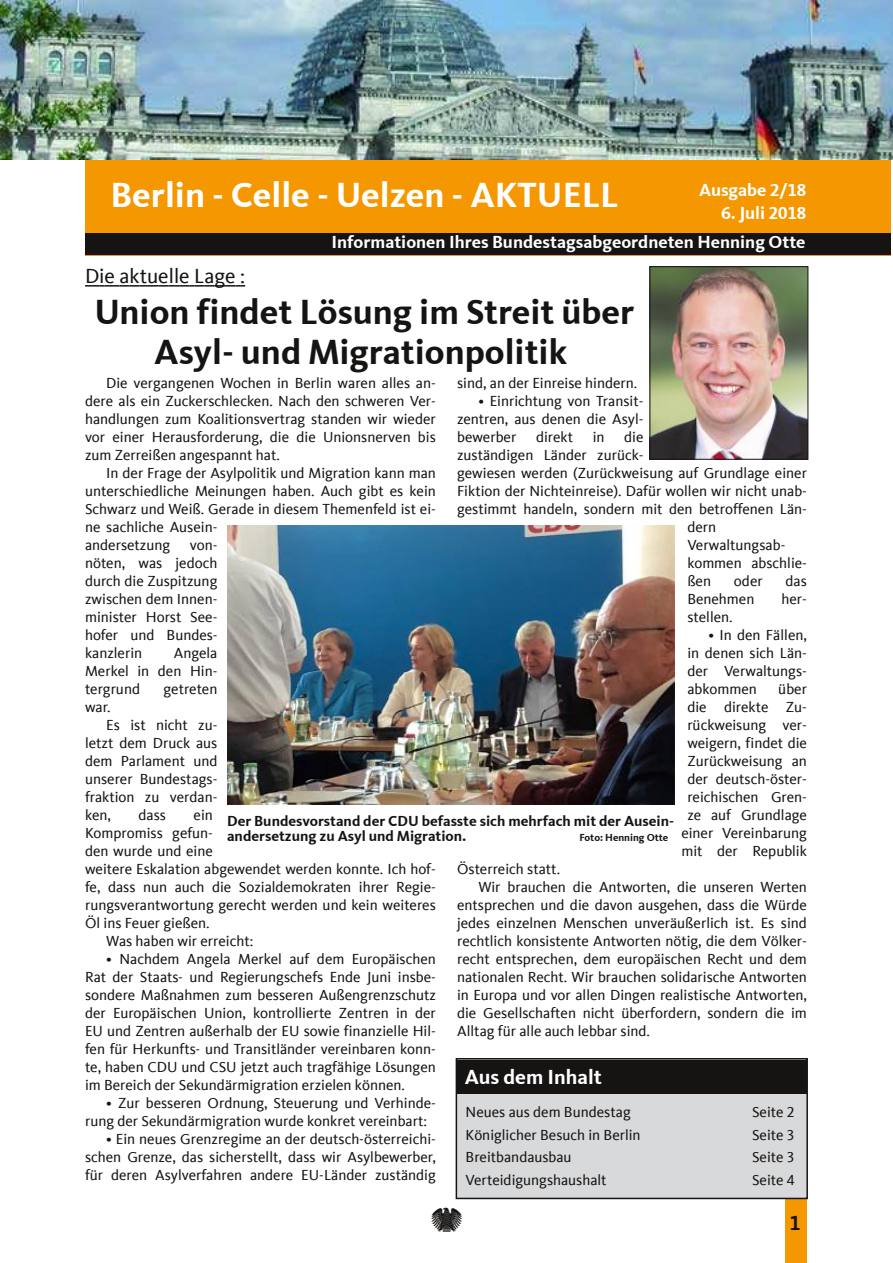
<style>
.page{position:relative;width:893px;height:1263px;background:#fff}
.page>*{position:absolute;margin:0;border:0;box-sizing:border-box;transform-origin:0 0}
.t1{font:700 36px/40.5px "CDU Kievit Tab";color:#161413;text-align:center}
.t2{font:700 36px "CDU Kievit Tab";color:#fff}
.t3{font:21px "CDU Kievit Tab";color:#161413}
.t4{font:700 21px "CDU Kievit Tab";color:#fff}
.t5{font:700 21px "CDU Kievit Tab";color:#161413}
.t6{font:700 18px "CDU Kievit Tab";color:#fff}
.t7{font:15px/18px "CDU Kievit Tab";color:#161413;text-align:justify}
.t8{font:700 15px/15px "CDU Kievit Tab";color:#161413}
.t9{font:700 10.5px "CDU Kievit Tab";color:#161413}
</style>
<div class="page">
<div style="left:85px;top:160px;width:806px;height:95px;background:#f49700"></div>
<div style="left:85px;top:233px;width:806px;height:22px;background:#161413"></div>
<div style="left:785px;top:1199px;width:21px;height:64px;background:#f49700"></div>
<img style="left:0;top:0;width:893px;height:159px">
<svg style="left:85px;top:285px;width:160px;height:2px"></svg>
<div style="left:456px;top:1059px;width:351px;height:139px;background:#d8d9da"></div>
<div style="left:456px;top:1058px;width:352px;height:141px;border:2px solid #161413"></div>
<div style="left:456px;top:1060px;width:351px;height:34px;background:#161413"></div>
<img style="left:228px;top:525px;width:446px;height:280px">
<img style="left:652px;top:269px;width:154px;height:188px">
<div style="left:650px;top:267px;width:158px;height:192px;border:1px solid #161413"></div>
<h1 class="t2" style="left:111px;top:182px;width:510px">Berlin - Celle - Uelzen - AKTUELL</h1>
<p class="t6" style="left:331px;top:236px;width:476px">Informationen Ihres Bundestagsabgeordneten Henning Otte</p>
<p class="t6" style="left:699px;top:183px;width:109px">Ausgabe 2/18</p>
<p class="t6" style="left:721px;top:206px;width:86px">6. Juli 2018</p>
<h2 class="t3" style="left:85px;top:264px;width:162px">Die aktuelle Lage :</h2>
<h1 class="t1" style="left:94px;top:295px;width:541px">Union findet Lösung im Streit über<br>Asyl- und Migrationpolitik</h1>
<p class="t7" style="left:457px;top:374px;width:182px">sind, an der Einreise hindern.</p>
<p class="t7" style="left:457px;top:392px;width:188px;text-indent:21px">• Einrichtung von Transit&shy;zentren, aus denen die Asyl&shy;bewerber</p>
<p class="t7" style="left:85px;top:374px;width:352px;text-indent:21px">Die vergangenen Wochen in Berlin waren alles an&shy;dere als ein Zuckerschlecken. Nach den schweren Ver&shy;handlungen zum Koalitionsvertrag standen wir wieder vor einer Herausforderung, die die Unionsnerven bis zum Zerreißen angespannt hat.</p>
<p class="t7" style="left:85px;top:464px;width:352px;text-align:left;text-indent:21px">In der Frage der Asylpolitik und Migration kann man unterschiedliche Meinungen haben. Auch gibt es kein Schwarz und Weiß. Gerade in diesem Themenfeld ist ei&shy;ne sachliche Ausein-<br>andersetzung</p>
<p class="t7" style="left:536px;top:428px;width:39px">direkt</p>
<p class="t7" style="left:593px;top:428px;width:13px">in</p>
<p class="t7" style="left:624px;top:428px;width:21px">die</p>
<p class="t7" style="left:457px;top:446px;width:188px">zuständigen Länder zurück-</p>
<p class="t7" style="left:457px;top:464px;width:351px">gewiesen werden (Zurückweisung auf Grundlage einer</p>
<p class="t7" style="left:457px;top:482px;width:351px">Fiktion der Nichteinreise). Dafür wollen wir nicht unab-</p>
<p class="t7" style="left:457px;top:500px;width:351px">gestimmt handeln, sondern mit den betroffenen Län-</p>
<p class="t7" style="left:687px;top:518px;width:30px">dern</p>
<p class="t7" style="left:687px;top:536px;width:100px">Verwaltungsab-</p>
<p class="t7" style="left:687px;top:554px;width:121px">kommen abschlie-</p>
<p class="t7" style="left:687px;top:572px;width:25px">ßen</p>
<p class="t7" style="left:734px;top:572px;width:30px">oder</p>
<p class="t7" style="left:786px;top:572px;width:23px">das</p>
<p class="t7" style="left:687px;top:590px;width:69px">Benehmen</p>
<p class="t7" style="left:781px;top:590px;width:27px">her-</p>
<p class="t7" style="left:687px;top:608px;width:47px">stellen.</p>
<p class="t7" style="left:687px;top:626px;width:121px;text-indent:21px">• In den Fällen, in denen sich Län&shy;der Verwaltungs&shy;abkommen</p>
<p class="t7" style="left:85px;top:536px;width:134px;text-indent:105px">von&shy;nöten, was jedoch durch die Zuspitzung zwischen dem Innen&shy;minister Horst See&shy;hofer und Bundes&shy;kanzlerin</p>
<p class="t7" style="left:85px;top:644px;width:134px;text-indent:89px">Angela Merkel in den Hin&shy;tergrund</p>
<p class="t7" style="left:681px;top:680px;width:127px;text-align:right">über<br>die direkte Zu&shy;rückweisung ver&shy;weigern, findet die<br>Zurückweisung an der deutsch-öster&shy;reichischen Gren&shy;ze auf Grundlage einer Vereinbarung mit der Republik</p>
<p class="t7" style="left:164px;top:680px;width:55px">getreten</p>
<p class="t7" style="left:85px;top:698px;width:27px">war.</p>
<p class="t7" style="left:106px;top:716px;width:113px">Es ist nicht zu-</p>
<p class="t7" style="left:85px;top:734px;width:134px">letzt dem Druck aus</p>
<p class="t7" style="left:85px;top:752px;width:134px">dem Parlament und</p>
<p class="t7" style="left:85px;top:770px;width:134px">unserer Bundestags-</p>
<p class="t7" style="left:85px;top:788px;width:134px">fraktion zu verdan-</p>
<p class="t7" style="left:85px;top:806px;width:27px">ken,</p>
<p class="t7" style="left:139px;top:806px;width:29px">dass</p>
<p class="t7" style="left:194px;top:806px;width:21px">ein</p>
<p class="t7" style="left:85px;top:824px;width:129px">Kompromiss gefun-</p>
<p class="t7" style="left:85px;top:842px;width:129px">den wurde und eine</p>
<p class="t7" style="left:85px;top:860px;width:352px">weitere Eskalation abgewendet werden konnte. Ich hof-</p>
<p class="t7" style="left:85px;top:878px;width:352px">fe, dass nun auch die Sozialdemokraten ihrer Regie-</p>
<p class="t7" style="left:85px;top:896px;width:352px">rungsverantwortung gerecht werden und kein weiteres</p>
<p class="t7" style="left:85px;top:914px;width:126px">Öl ins Feuer gießen.</p>
<p class="t7" style="left:106px;top:932px;width:148px">Was haben wir erreicht:</p>
<p class="t7" style="left:85px;top:950px;width:352px;text-indent:21px">• Nachdem Angela Merkel auf dem Europäischen Rat der Staats- und Regierungschefs Ende Juni insbe&shy;sondere Maßnahmen zum besseren Außengrenzschutz der Europäischen Union, kontrollierte Zentren in der EU und Zentren außerhalb der EU sowie finanzielle Hil&shy;fen für Herkunfts- und Transitländer vereinbaren konn&shy;te, haben CDU und CSU jetzt auch tragfähige Lösungen im Bereich der Sekundärmigration erzielen können.</p>
<p class="t7" style="left:85px;top:1094px;width:352px;text-indent:21px">• Zur besseren Ordnung, Steuerung und Verhinde&shy;rung der Sekundärmigration wurde konkret vereinbart:</p>
<p class="t7" style="left:85px;top:1130px;width:352px;text-indent:21px">• Ein neues Grenzregime an der deutsch-österreichi&shy;schen Grenze, das sicherstellt, dass wir Asylbewerber, für deren Asylverfahren andere EU-Länder zuständig</p>
<p class="t8" style="left:227px;top:815px;width:448px">Der Bundesvorstand der CDU befasste sich mehrfach mit der Ausein&shy;andersetzung zu Asyl und Migration.</p>
<p class="t9" style="left:579px;top:834px;width:90px">Foto: Henning Otte</p>
<p class="t7" style="left:457px;top:860px;width:105px">Österreich statt.</p>
<p class="t7" style="left:478px;top:878px;width:330px">Wir brauchen die Antworten, die unseren Werten</p>
<p class="t7" style="left:457px;top:896px;width:351px">entsprechen und die davon ausgehen, dass die Würde</p>
<p class="t7" style="left:457px;top:914px;width:351px">jedes einzelnen Menschen unveräußerlich ist. Es sind</p>
<p class="t7" style="left:457px;top:932px;width:351px">rechtlich konsistente Antworten nötig, die dem Völker-</p>
<p class="t7" style="left:457px;top:950px;width:351px">recht entsprechen, dem europäischen Recht und dem</p>
<p class="t7" style="left:457px;top:968px;width:351px">nationalen Recht. Wir brauchen solidarische Antworten</p>
<p class="t7" style="left:457px;top:986px;width:351px">in Europa und vor allen Dingen realistische Antworten,</p>
<p class="t7" style="left:457px;top:1004px;width:351px">die Gesellschaften nicht überfordern, sondern die im</p>
<p class="t7" style="left:457px;top:1022px;width:194px">Alltag für alle auch lebbar sind.</p>
<h2 class="t4" style="left:465px;top:1069px;width:139px">Aus dem Inhalt</h2>
<p class="t7" style="left:466px;top:1103px;width:167px">Neues aus dem Bundestag</p>
<p class="t7" style="left:752px;top:1103px;width:44px">Seite 2</p>
<p class="t7" style="left:466px;top:1126px;width:177px">Königlicher Besuch in Berlin</p>
<p class="t7" style="left:752px;top:1126px;width:44px">Seite 3</p>
<p class="t7" style="left:466px;top:1148px;width:107px">Breitbandausbau</p>
<p class="t7" style="left:752px;top:1148px;width:44px">Seite 3</p>
<p class="t7" style="left:466px;top:1171px;width:142px">Verteidigungshaushalt</p>
<p class="t7" style="left:752px;top:1171px;width:44px">Seite 4</p>
<h2 class="t5" style="left:789px;top:1215px;width:12px">1</h2>
</div>
